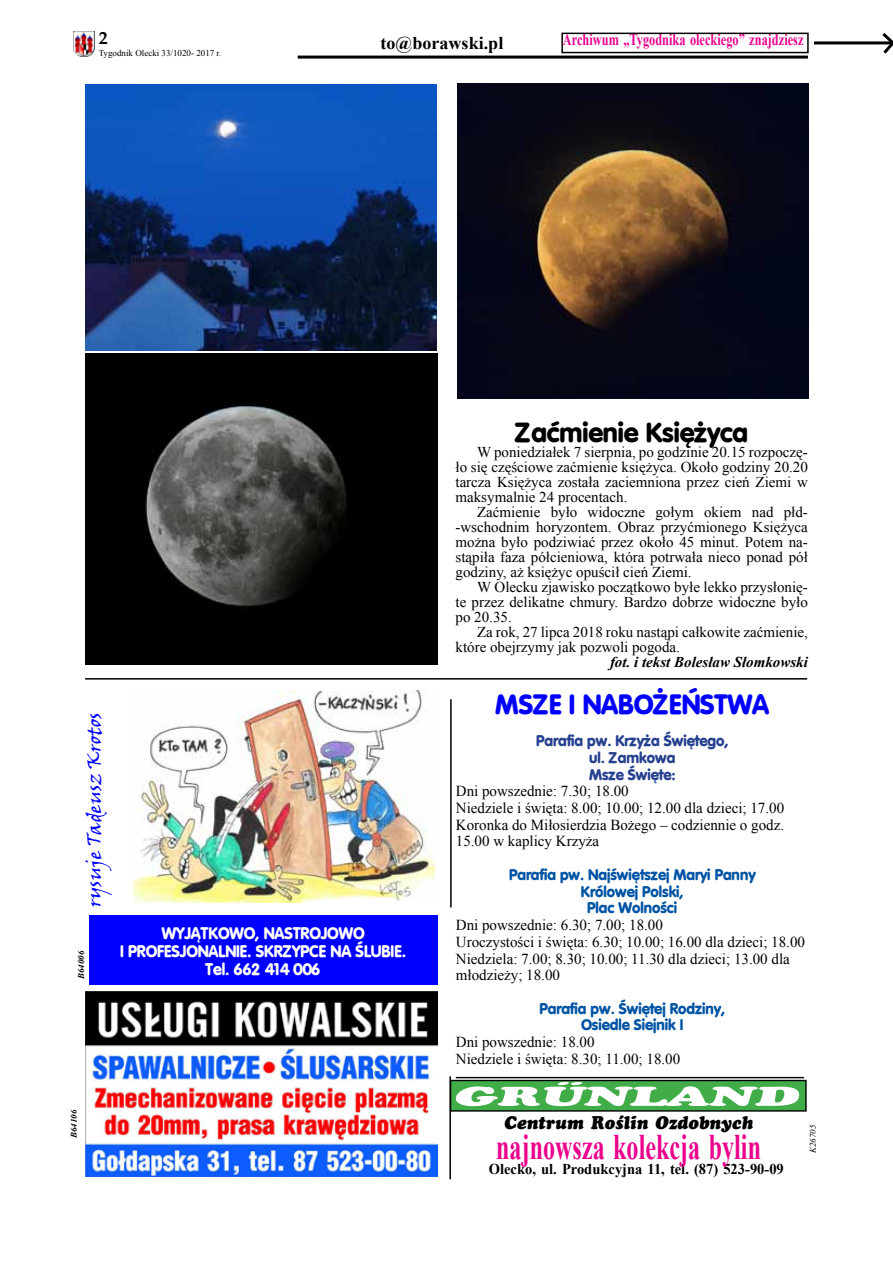
<style>
.page{position:relative;width:893px;height:1263px;background:#fff}
.page>*{position:absolute;margin:0;border:0;box-sizing:border-box;transform-origin:0 0}
.t1{font:700 36px "Times New Roman";color:#ec008c;scale:.67 1}
.t2{font:700 27.3px "Vogue";color:#00f}
.t3{font:700 27px "Vogue";color:#000}
.t4{font:italic 27px "Cupertino";color:#fff;scale:2.06 1}
.t5{font:19.5px "Viner Hand ITC";color:#00f}
.t6{font:italic 18px "Cupertino";letter-spacing:.005em;color:#000;scale:.96 1}
.t7{font:700 18px "Times New Roman";letter-spacing:.005em;color:#000}
.t8{font:700 18px "Palm Springs";color:#000}
.t9{font:700 16.5px/18px "Vogue";color:#fff;text-align:center;scale:.96 1}
.t10{font:700 16.5px "Times New Roman";color:#ec008c;scale:.75 1}
.t11{font:15.15px/16.6px "Times New Roman";color:#000}
.t12{font:700 15.15px/16.6px "Vogue";color:#0054a4;text-align:center}
.t13{font:700 15.15px/16.6px "Vogue";color:#25408f;text-align:center}
.t14{font:15px/15px "Times New Roman";color:#000;text-align:justify}
.t15{font:700 15px "Times New Roman";color:#000;scale:.96 1}
.t16{font:italic 700 15px "Times New Roman";color:#000}
.t17{font:9px "Times New Roman";color:#000}
.t18{font:italic 700 8.85px "Times New Roman";color:#000}
.t19{font:italic 700 8.7px "Times New Roman";color:#000;scale:1.04 1}
.t20{font:italic 8.55px "Times New Roman";color:#000;scale:1.05 1}
</style>
<div class="page">
<img style="left:73px;top:32px;width:21px;height:25px">
<hr style="left:298px;top:56px;width:510px;height:3px;background:#000">
<div style="left:451px;top:1080px;width:355px;height:31px;background:#41ad49"></div>
<div style="left:450px;top:1080px;width:357px;height:31px;border:1px solid #000"></div>
<hr style="left:449px;top:1076px;width:2px;height:103px;background:#000">
<hr style="left:456px;top:1077px;width:348px;height:1px;background:#000">
<hr style="left:814px;top:41px;width:79px;height:3px;background:#000">
<svg style="left:879px;top:33px;width:14px;height:21px"></svg>
<div style="left:561px;top:33px;width:248px;height:20px;border:2px solid #000"></div>
<img style="left:86px;top:991px;width:351px;height:185px">
<div style="left:89px;top:915px;width:348px;height:70px;background:#00f"></div>
<hr style="left:85px;top:678px;width:722px;height:2px;background:#000">
<hr style="left:450px;top:699px;width:2px;height:208px;background:#000">
<img style="left:457px;top:83px;width:352px;height:316px">
<img style="left:85px;top:84px;width:352px;height:266px">
<img style="left:85px;top:353px;width:352px;height:311px">
<img style="left:134px;top:691px;width:301px;height:211px">
<p class="t8" style="left:99px;top:27px;width:10px">2</p>
<p class="t17" style="left:99px;top:47px;width:124px">Tygodnik Olecki 33/1020- 2017 r.</p>
<p class="t7" style="left:381px;top:31px;width:124px">to@borawski.pl</p>
<p class="t10" style="left:563px;top:28px;width:322px">Archiwum „Tygodnika oleckiego” znajdziesz</p>
<h3 class="t3" style="left:515px;top:415px;width:234px">Zaćmienie Księżyca</h3>
<p class="t14" style="left:455px;top:444px;width:354px;text-indent:22px">W poniedziałek 7 sierpnia, po godzinie 20.15 rozpoczę&shy;ło się częściowe zaćmienie księżyca. Około godziny 20.20 tarcza Księżyca została zaciemniona przez cień Ziemi w maksymalnie 24 procentach.</p>
<p class="t14" style="left:455px;top:504px;width:354px;text-indent:22px">Zaćmienie było widoczne gołym okiem nad płd--wschodnim horyzontem. Obraz przyćmionego Księżyca można było podziwiać przez około 45 minut. Potem na&shy;stąpiła faza półcieniowa, która potrwała nieco ponad pół godziny, aż księżyc opuścił cień Ziemi.</p>
<p class="t14" style="left:455px;top:579px;width:354px;text-indent:22px">W Olecku zjawisko początkowo byłe lekko przysłonię&shy;te przez delikatne chmury. Bardzo dobrze widoczne było po 20.35.</p>
<p class="t14" style="left:455px;top:624px;width:354px;text-indent:22px">Za rok, 27 lipca 2018 roku nastąpi całkowite zaćmienie, które obejrzymy jak pozwoli pogoda.</p>
<p class="t16" style="left:610px;top:651px;width:199px">fot. i tekst Bolesław Słomkowski</p>
<h3 class="t5" style="left:82px;top:907px;width:196px;rotate:-90deg">rysuje Tadeusz Krotos</h3>
<p class="t9" style="left:120px;top:924px;width:299px">WYJĄTKOWO, NASTROJOWO<br>I PROFESJONALNIE. SKRZYPCE NA ŚLUBIE.</p>
<p class="t18" style="left:75px;top:979px;width:30px;rotate:-90deg">B64006</p>
<p class="t9" style="left:206px;top:960px;width:121px">Tel. 662 414 006</p>
<p class="t19" style="left:68px;top:1138px;width:29px;rotate:-90deg">B64106</p>
<h2 class="t2" style="left:495px;top:687px;width:276px">MSZE I NABOŻEŃSTWA</h2>
<p class="t13" style="left:536px;top:732px;width:194px">Parafia pw. Krzyża Świętego, ul. Zamkowa<br>Msze Święte:</p>
<p class="t11" style="left:456px;top:783px;width:330px">Dni powszednie: 7.30; 18.00<br>Niedziele i święta: 8.00; 10.00; 12.00 dla dzieci; 17.00<br>Koronka do Miłosierdzia Bożego – codziennie o godz.<br>15.00 w kaplicy Krzyża</p>
<p class="t12" style="left:509px;top:866px;width:248px">Parafia pw. Najświętszej Maryi Panny<br>Królowej Polski,<br>Plac Wolności</p>
<p class="t11" style="left:456px;top:916px;width:351px">Dni powszednie: 6.30; 7.00; 18.00<br>Uroczystości i święta: 6.30; 10.00; 16.00 dla dzieci; 18.00<br>Niedziela: 7.00; 8.30; 10.00; 11.30 dla dzieci; 13.00 dla młodzieży; 18.00</p>
<p class="t12" style="left:539px;top:999px;width:187px">Parafia pw. Świętej Rodziny,<br>Osiedle Siejnik I</p>
<p class="t11" style="left:456px;top:1033px;width:226px">Dni powszednie: 18.00<br>Niedziele i święta: 8.30; 11.00; 18.00</p>
<h3 class="t4" style="left:454px;top:1080px;width:169px">GRÜNLAND</h3>
<p class="t6" style="left:504px;top:1111px;width:260px">Centrum Roślin Ozdobnych</p>
<p class="t15" style="left:489px;top:1158px;width:309px">Olecko, ul. Produkcyjna 11, tel. (87) 523-90-09</p>
<h1 class="t1" style="left:496px;top:1122px;width:397px">najnowsza kolekcja bylin</h1>
<p class="t20" style="left:807px;top:1153px;width:29px;rotate:-90deg">K26705</p>
</div>
